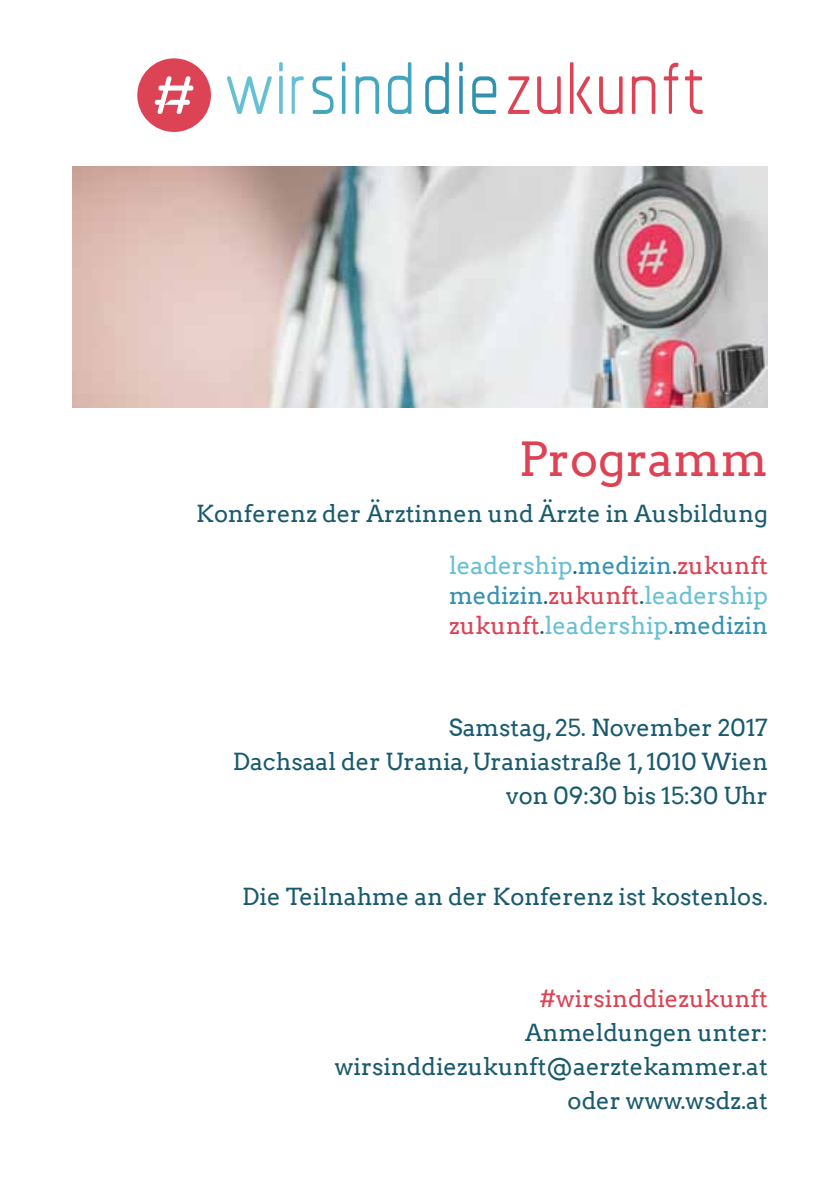
<style>
.page{position:relative;width:840px;height:1191px;background:#fff}
.page>*{position:absolute;margin:0;border:0;box-sizing:border-box;transform-origin:0 0}
.t1{font:47px "Arvo";color:#dc4354}
.t2{font:23.8px/30px "Arvo";color:#66c0d3;text-align:justify}
.t3{font:23.6px/34px "Arvo";color:#185a6d;text-align:right}
.t4{font:23.6px "Arvo";color:#dc4354}
.s1{color:#185a6d}
.s2{color:#3391b0}
.s3{color:#dc4354}
</style>
<div class="page">
<svg style="left:137px;top:58px;width:74px;height:74px"></svg>
<svg style="left:507px;top:76px;width:22px;height:38px"></svg>
<svg style="left:537px;top:76px;width:23px;height:38px"></svg>
<svg style="left:570px;top:62px;width:22px;height:52px"></svg>
<svg style="left:599px;top:76px;width:23px;height:38px"></svg>
<svg style="left:631px;top:76px;width:24px;height:38px"></svg>
<svg style="left:663px;top:63px;width:15px;height:51px"></svg>
<svg style="left:684px;top:70px;width:18px;height:44px"></svg>
<svg style="left:227px;top:76px;width:45px;height:38px"></svg>
<svg style="left:291px;top:76px;width:12px;height:38px"></svg>
<svg style="left:279px;top:62px;width:3px;height:52px"></svg>
<svg style="left:312px;top:76px;width:21px;height:38px"></svg>
<svg style="left:355px;top:76px;width:24px;height:38px"></svg>
<svg style="left:387px;top:62px;width:24px;height:52px"></svg>
<svg style="left:341px;top:62px;width:4px;height:52px"></svg>
<svg style="left:425px;top:62px;width:23px;height:52px"></svg>
<svg style="left:472px;top:76px;width:24px;height:38px"></svg>
<svg style="left:459px;top:62px;width:3px;height:52px"></svg>
<img style="left:72px;top:166px;width:695px;height:242px">
<h1 class="t1" style="left:518px;top:431px;width:250px">Programm</h1>
<p class="t3" style="left:196px;top:497px;width:573px">Konferenz der Ärztinnen und Ärzte in Ausbildung</p>
<p class="t2" style="left:449px;top:550px;width:320px">leadership<span class="s1">.</span><span class="s2">medizin</span><span class="s1">.</span><span class="s3">zukunft </span><span class="s2">medizin</span><span class="s1">.</span><span class="s3">zukunft</span><span class="s1">.</span>leadership <span class="s3">zukunft</span><span class="s1">.</span>leadership<span class="s1">.</span><span class="s2">medizin</span></p>
<p class="t3" style="left:232px;top:710px;width:536px">Samstag, 25. November 2017<br>Dachsaal der Urania, Uraniastraße 1, 1010 Wien von 09:30 bis 15:30 Uhr</p>
<p class="t3" style="left:242px;top:879px;width:527px">Die Teilnahme an der Konferenz ist kostenlos.</p>
<p class="t4" style="left:539px;top:984px;width:229px">#wirsinddiezukunft</p>
<p class="t3" style="left:334px;top:1015px;width:434px">Anmeldungen unter: wirsinddiezukunft@aerztekammer.at oder www.wsdz.at</p>
</div>
